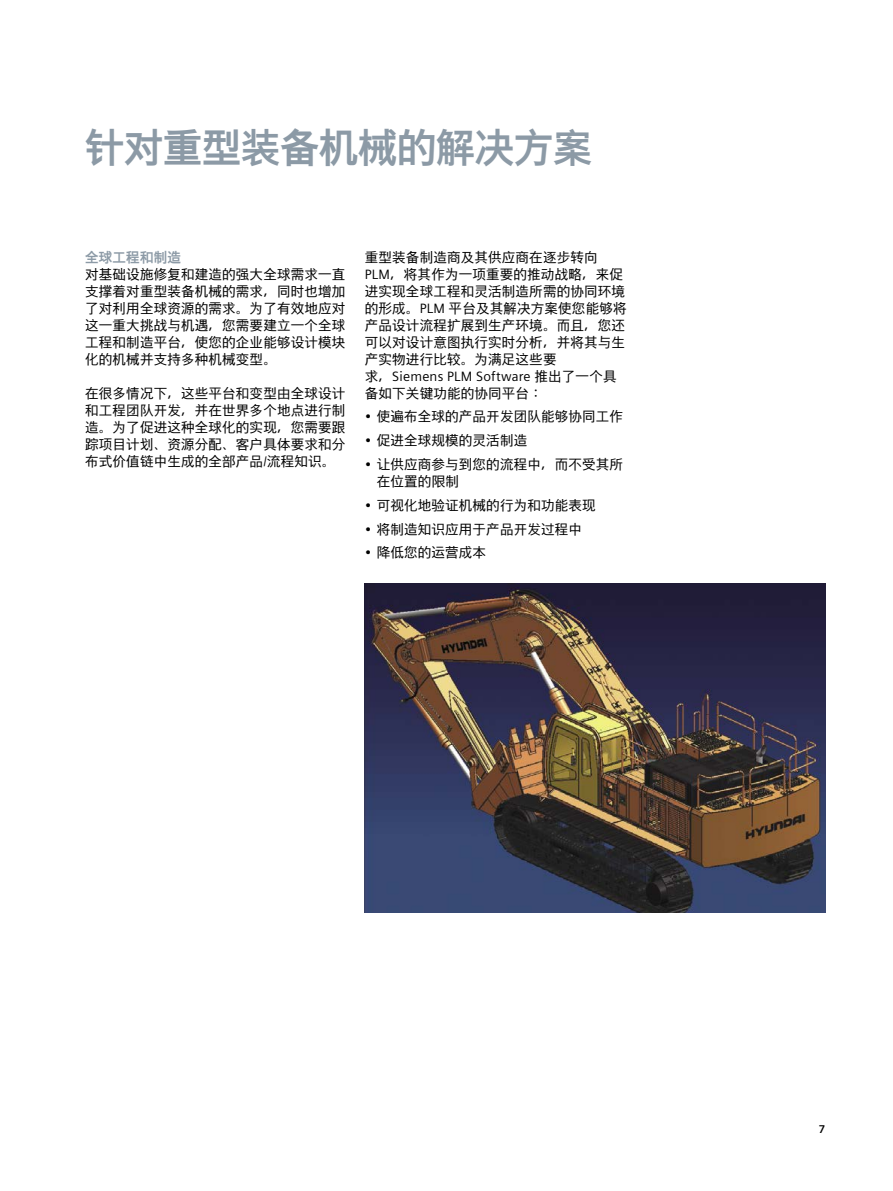
<style>
.page{position:relative;width:893px;height:1191px;background:#fff}
.page>*{position:absolute;margin:0;border:0;box-sizing:border-box;transform-origin:0 0}
.t1{font:700 39px "Siemens Sans Global";color:#8c9aa6}
.t2{font:13.5px/17px "Siemens Sans Global";letter-spacing:.015em;color:#000;text-align:justify}
.t3{font:700 13.5px "Siemens Sans Global";letter-spacing:.015em;color:#8c9aa6}
.t4{font:700 11.25px "Siemens Sans Global";color:#000}
</style>
<div class="page">
<img style="left:365px;top:583px;width:460px;height:329px">
<h1 class="t1" style="left:85px;top:125px;width:508px">针对重型装备机械的解决方案</h1>
<p class="t3" style="left:85px;top:249px;width:97px">全球工程和制造</p>
<p class="t2" style="left:85px;top:266px;width:262px">对基础设施修复和建造的强大全球需求一直支撑着对重型装备机械的需求，同时也增加了对利用全球资源的需求。为了有效地应对这一重大挑战与机遇，您需要建立一个全球工程和制造平台，使您的企业能够设计模块化的机械并支持多种机械变型。</p>
<p class="t2" style="left:85px;top:385px;width:262px">在很多情况下，这些平台和变型由全球设计和工程团队开发，并在世界多个地点进行制造。为了促进这种全球化的实现，您需要跟踪项目计划、资源分配、客户具体要求和分布式价值链中生成的全部产品/流程知识。</p>
<p class="t2" style="left:365px;top:249px;width:263px;text-align:left">重型装备制造商及其供应商在逐步转向<br>PLM，将其作为一项重要的推动战略，来促进实现全球工程和灵活制造所需的协同环境的形成。PLM 平台及其解决方案使您能够将产品设计流程扩展到生产环境。而且，您还可以对设计意图执行实时分析，并将其与生产实物进行比较。为满足这些要<br>求，Siemens PLM Software 推出了一个具备如下关键功能的协同平台：</p>
<p class="t2" style="left:365px;top:409px;width:260px">• 使遍布全球的产品开发团队能够协同工作</p>
<p class="t2" style="left:365px;top:433px;width:164px">• 促进全球规模的灵活制造</p>
<p class="t2" style="left:377px;top:456px;width:248px;text-indent:-12px">• 让供应商参与到您的流程中，而不受其所在位置的限制</p>
<p class="t2" style="left:365px;top:497px;width:232px">• 可视化地验证机械的行为和功能表现</p>
<p class="t2" style="left:365px;top:521px;width:219px">• 将制造知识应用于产品开发过程中</p>
<p class="t2" style="left:365px;top:545px;width:123px">• 降低您的运营成本</p>
<p class="t4" style="left:819px;top:1122px;width:8px">7</p>
</div>
